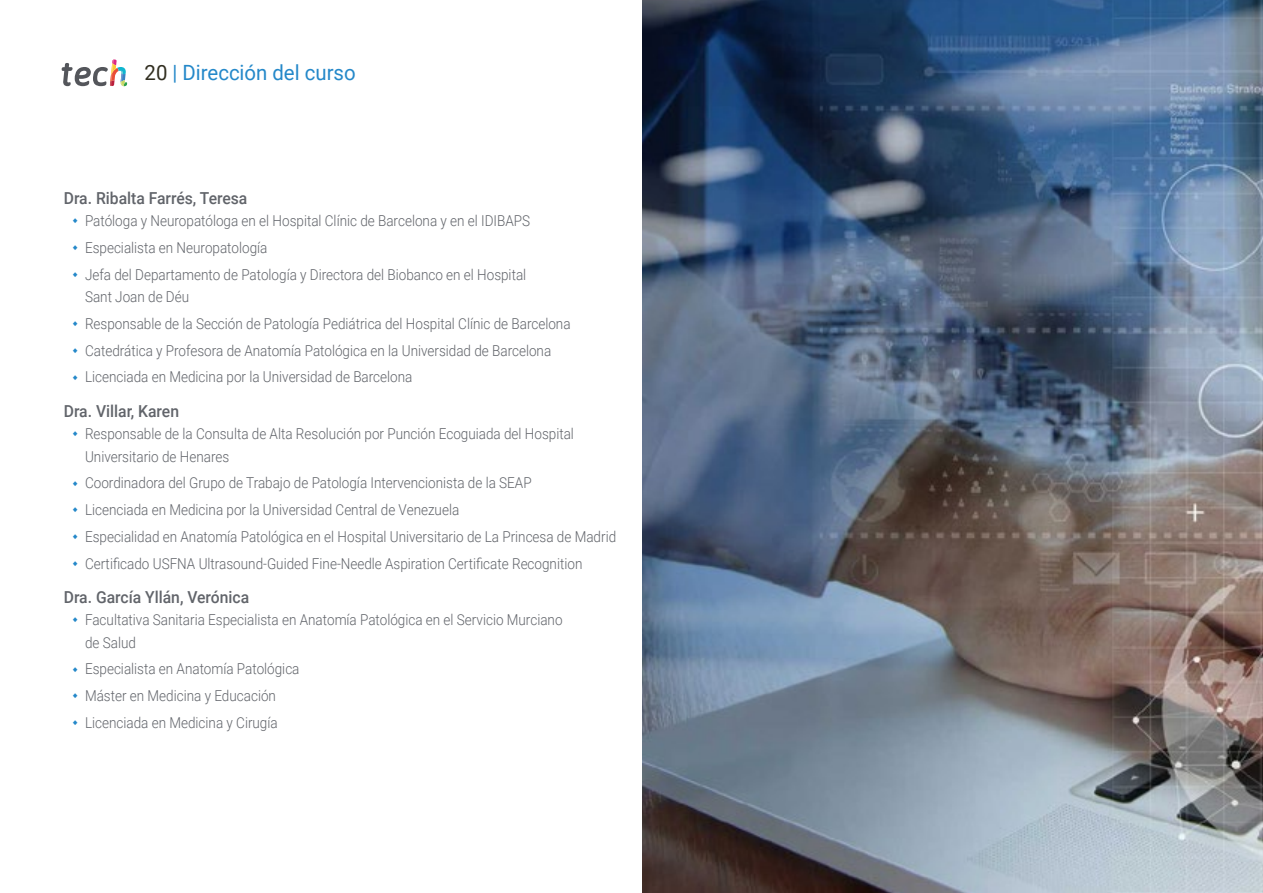
<style>
.page{position:relative;width:1263px;height:893px;background:#fff}
.page>*{position:absolute;margin:0;border:0;box-sizing:border-box;transform-origin:0 0}
.t1{font:21px "Roboto";color:#2488c9}
.t2{font:500 16.5px "Roboto";color:#61646a;scale:.95 1}
.t3{font:300 15px/26.7px "Roboto";color:#61646a;scale:.9 1}
.s1{color:#312e20}
</style>
<div class="page">
<svg style="left:62px;top:60px;width:65px;height:27px"></svg>
<img style="left:642px;top:0;width:621px;height:893px">
<h1 class="t1" style="left:145px;top:58px;width:213px"><span class="s1">20</span> | Dirección del curso</h1>
<p class="t2" style="left:64px;top:186px;width:195px">Dra. Ribalta Farrés, Teresa</p>
<p class="t3" style="left:85px;top:207px;width:496px">Patóloga y Neuropatóloga en el Hospital Clínic de Barcelona y en el IDIBAPS<br>Especialista en Neuropatología<br>Jefa del Departamento de Patología y Directora del Biobanco en el Hospital</p>
<p class="t3" style="left:85px;top:283px;width:541px">Sant Joan de Déu<br>Responsable de la Sección de Patología Pediátrica del Hospital Clínic de Barcelona Catedrática y Profesora de Anatomía Patológica en la Universidad de Barcelona Licenciada en Medicina por la Universidad de Barcelona</p>
<p class="t2" style="left:64px;top:399px;width:123px">Dra. Villar, Karen</p>
<p class="t3" style="left:85px;top:422px;width:545px;line-height:22.5px">Responsable de la Consulta de Alta Resolución por Punción Ecoguiada del Hospital<br>Universitario de Henares</p>
<p class="t3" style="left:85px;top:469px;width:592px">Coordinadora del Grupo de Trabajo de Patología Intervencionista de la SEAP<br>Licenciada en Medicina por la Universidad Central de Venezuela<br>Especialidad en Anatomía Patológica en el Hospital Universitario de La Princesa de Madrid Certificado USFNA Ultrasound-Guided Fine-Needle Aspiration Certificate Recognition</p>
<p class="t2" style="left:64px;top:585px;width:197px">Dra. García Yllán, Verónica</p>
<p class="t3" style="left:85px;top:608px;width:532px;line-height:22.5px">Facultativa Sanitaria Especialista en Anatomía Patológica en el Servicio Murciano de Salud</p>
<p class="t3" style="left:85px;top:655px;width:240px">Especialista en Anatomía Patológica<br>Máster en Medicina y Educación<br>Licenciada en Medicina y Cirugía</p>
</div>
